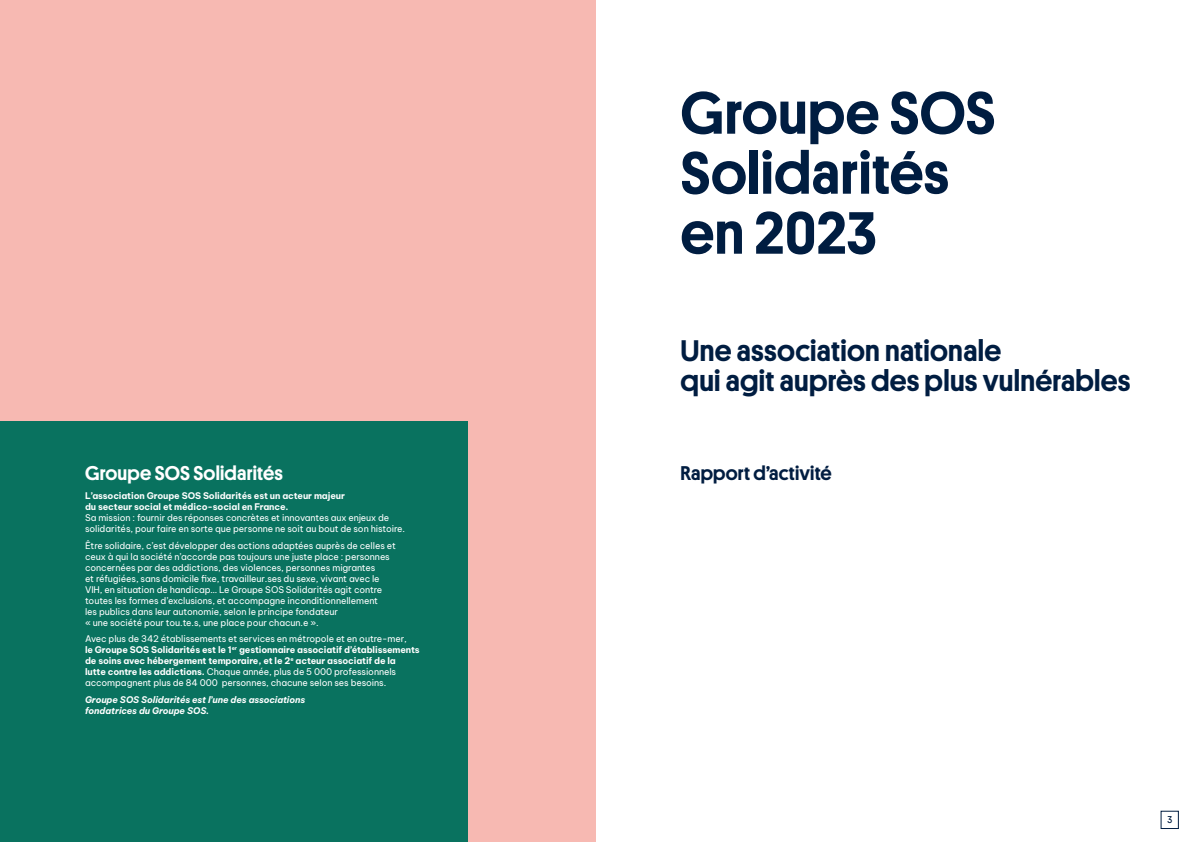
<style>
.page{position:relative;width:1191px;height:842px;background:#fff}
.page>*{position:absolute;margin:0;border:0;box-sizing:border-box;transform-origin:0 0}
.t1{font:500 60px/60px "Platform";letter-spacing:.01em;color:#001d41}
.t2{font:500 30px/30px "Platform";letter-spacing:.01em;color:#001d41}
.t3{font:500 20px "Platform";letter-spacing:.01em;color:#fff}
.t4{font:500 20px "Platform";letter-spacing:.01em;color:#001d41}
.t5{font:10px "Platform";color:#001d41}
.t6{font:9px/11px "Be Vietnam Pro";letter-spacing:-.01em;color:#fff}
.t7{font:700 9px/11px "Be Vietnam Pro";letter-spacing:-.01em;color:#fff}
.t8{font:italic 700 9px/11px "Be Vietnam Pro";letter-spacing:-.01em;color:#fff}
.s1{font-weight:700}
</style>
<div class="page">
<div style="left:1161px;top:811px;width:17px;height:18px;border:1px solid #001d41"></div>
<div style="left:0;top:0;width:595px;height:842px;background:#f7b9b2"></div>
<div style="left:0;top:421px;width:468px;height:421px;background:#09725f"></div>
<h1 class="t1" style="left:680px;top:79px;width:316px">Groupe SOS<br>Solidarités en 2023</h1>
<h2 class="t2" style="left:680px;top:334px;width:451px">Une association nationale<br>qui agit auprès des plus vulnérables</h2>
<h3 class="t3" style="left:85px;top:458px;width:199px">Groupe SOS Solidarités</h3>
<h3 class="t4" style="left:680px;top:458px;width:153px">Rapport d’activité</h3>
<p class="t7" style="left:85px;top:489px;width:261px">L’association Groupe SOS Solidarités est un acteur majeur du secteur social et médico-social en France.</p>
<p class="t6" style="left:85px;top:511px;width:321px">Sa mission : fournir des réponses concrètes et innovantes aux enjeux de solidarités, pour faire en sorte que personne ne soit au bout de son histoire.</p>
<p class="t6" style="left:85px;top:539px;width:312px">Être solidaire, c’est développer des actions adaptées auprès de celles et ceux à qui la société n’accorde pas toujours une juste place : personnes concernées par des addictions, des violences, personnes migrantes<br>et réfugiées, sans domicile fixe, travailleur.ses du sexe, vivant avec le VIH, en situation de handicap… Le Groupe SOS Solidarités agit contre toutes les formes d’exclusions, et accompagne inconditionnellement<br>les publics dans leur autonomie, selon le principe fondateur<br>« une société pour tou.te.s, une place pour chacun.e ».</p>
<p class="t6" style="left:85px;top:633px;width:336px">Avec plus de 342 établissements et services en métropole et en outre-mer,<br><span class="s1">le Groupe SOS Solidarités est le 1</span><sup>er</sup> <span class="s1">gestionnaire associatif d’établissements de soins avec hébergement temporaire, et le 2</span><sup>e</sup> <span class="s1">acteur associatif de la<br>lutte contre les addictions.</span> Chaque année, plus de 5 000 professionnels accompagnent plus de 84 000 personnes, chacune selon ses besoins.</p>
<p class="t8" style="left:85px;top:693px;width:222px">Groupe SOS Solidarités est l’une des associations fondatrices du Groupe SOS.</p>
<p class="t5" style="left:1167px;top:812px;width:6px">3</p>
</div>
